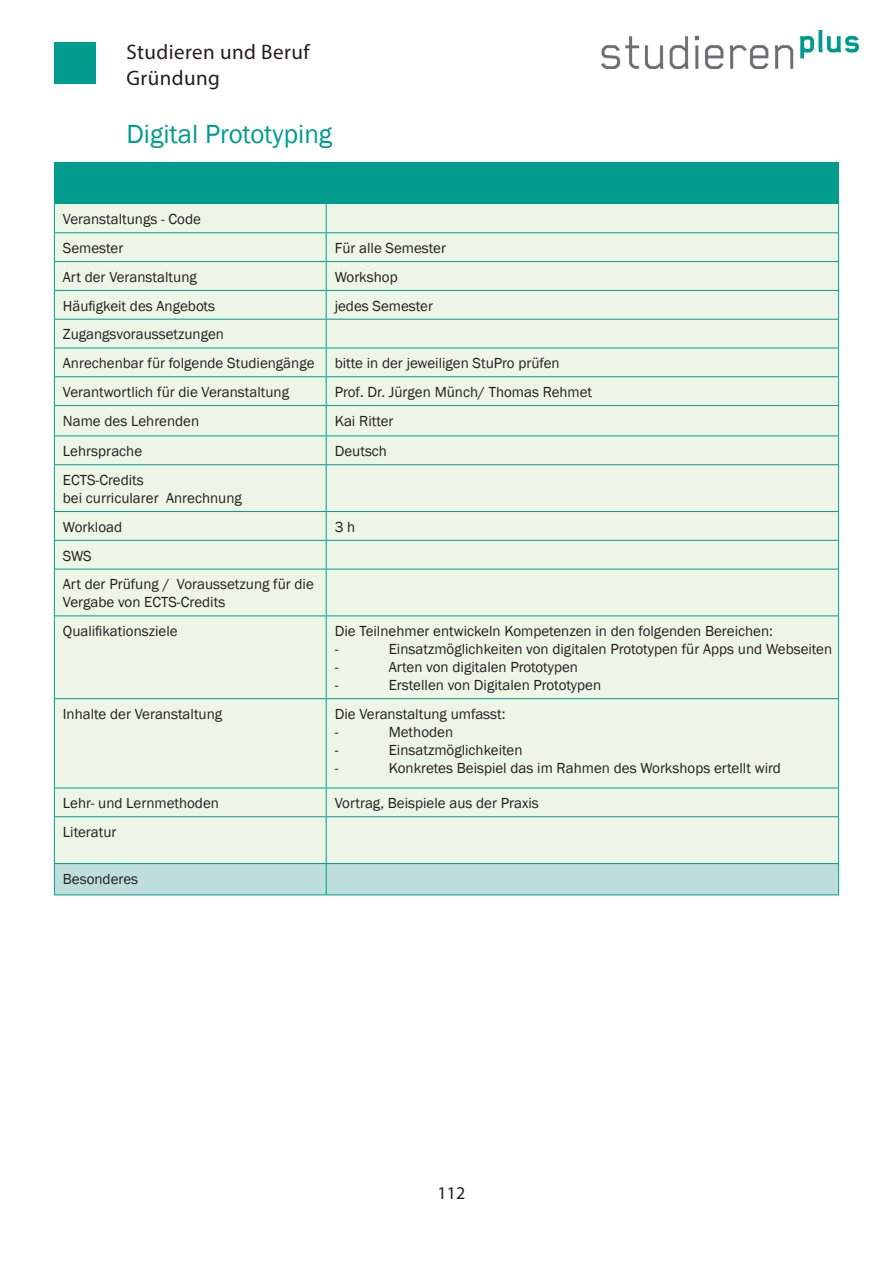
<style>
.page{position:relative;width:893px;height:1263px;background:#fff}
.page>*{position:absolute;margin:0;border:0;box-sizing:border-box;transform-origin:0 0}
.Überschrift_3{font:27px "Franklin Gothic";color:#009c8e}
.t1{font:21px "Myriad Pro";letter-spacing:.02em;color:#231f20}
.t2{font:18px "Myriad Pro";color:#231f20}
.Tabellentext{font:15px/18px "Franklin Gothic";color:#231f20}
</style>
<div class="page">
<img style="left:601px;top:30px;width:258px;height:39px">
<div style="left:54px;top:43px;width:42px;height:41px;background:#009c8e"></div>
<div style="left:54px;top:163px;width:785px;height:41px;background:#009c8e"></div>
<div style="left:55px;top:204px;width:783px;height:659px;background:#ecf5e6"></div>
<div style="left:55px;top:864px;width:783px;height:30px;background:#bddedc"></div>
<hr style="left:54px;top:232px;width:272px;height:1px;background:#009c8e">
<hr style="left:54px;top:261px;width:272px;height:1px;background:#009c8e">
<hr style="left:326px;top:232px;width:513px;height:1px;background:#009c8e">
<hr style="left:326px;top:261px;width:513px;height:1px;background:#009c8e">
<hr style="left:54px;top:290px;width:272px;height:1px;background:#009c8e">
<hr style="left:326px;top:290px;width:513px;height:1px;background:#009c8e">
<hr style="left:54px;top:319px;width:272px;height:1px;background:#009c8e">
<hr style="left:326px;top:319px;width:513px;height:1px;background:#009c8e">
<hr style="left:54px;top:348px;width:272px;height:1px;background:#009c8e">
<hr style="left:326px;top:348px;width:513px;height:1px;background:#009c8e">
<hr style="left:54px;top:376px;width:272px;height:1px;background:#009c8e">
<svg style="left:54px;top:204px;width:1px;height:201px"></svg>
<hr style="left:326px;top:376px;width:513px;height:1px;background:#009c8e">
<svg style="left:326px;top:204px;width:1px;height:201px"></svg>
<svg style="left:838px;top:204px;width:1px;height:201px"></svg>
<hr style="left:54px;top:405px;width:272px;height:1px;background:#009c8e">
<hr style="left:54px;top:406px;width:1px;height:30px;background:#009c8e">
<hr style="left:326px;top:405px;width:513px;height:1px;background:#009c8e">
<hr style="left:326px;top:406px;width:1px;height:30px;background:#009c8e">
<hr style="left:838px;top:406px;width:1px;height:30px;background:#009c8e">
<hr style="left:54px;top:436px;width:272px;height:1px;background:#009c8e">
<svg style="left:54px;top:436px;width:1px;height:28px"></svg>
<hr style="left:326px;top:436px;width:513px;height:1px;background:#009c8e">
<svg style="left:326px;top:436px;width:1px;height:28px"></svg>
<svg style="left:838px;top:436px;width:1px;height:28px"></svg>
<hr style="left:54px;top:464px;width:272px;height:1px;background:#009c8e">
<hr style="left:54px;top:465px;width:1px;height:46px;background:#009c8e">
<hr style="left:326px;top:464px;width:513px;height:1px;background:#009c8e">
<hr style="left:326px;top:465px;width:1px;height:46px;background:#009c8e">
<hr style="left:838px;top:465px;width:1px;height:46px;background:#009c8e">
<hr style="left:54px;top:511px;width:272px;height:1px;background:#009c8e">
<hr style="left:326px;top:511px;width:513px;height:1px;background:#009c8e">
<hr style="left:54px;top:540px;width:272px;height:1px;background:#009c8e">
<svg style="left:54px;top:512px;width:1px;height:57px"></svg>
<hr style="left:326px;top:540px;width:513px;height:1px;background:#009c8e">
<svg style="left:326px;top:512px;width:1px;height:57px"></svg>
<svg style="left:838px;top:512px;width:1px;height:57px"></svg>
<hr style="left:54px;top:569px;width:272px;height:1px;background:#009c8e">
<hr style="left:54px;top:569px;width:1px;height:46px;background:#009c8e">
<hr style="left:326px;top:569px;width:513px;height:1px;background:#009c8e">
<hr style="left:326px;top:569px;width:1px;height:46px;background:#009c8e">
<hr style="left:838px;top:569px;width:1px;height:46px;background:#009c8e">
<hr style="left:54px;top:615px;width:272px;height:1px;background:#009c8e">
<hr style="left:54px;top:616px;width:1px;height:82px;background:#009c8e">
<hr style="left:326px;top:615px;width:513px;height:1px;background:#009c8e">
<hr style="left:326px;top:616px;width:1px;height:82px;background:#009c8e">
<hr style="left:838px;top:616px;width:1px;height:82px;background:#009c8e">
<hr style="left:54px;top:698px;width:272px;height:1px;background:#009c8e">
<hr style="left:54px;top:699px;width:1px;height:89px;background:#009c8e">
<svg style="left:54px;top:789px;width:1px;height:27px"></svg>
<hr style="left:54px;top:817px;width:1px;height:46px;background:#009c8e">
<hr style="left:54px;top:864px;width:1px;height:30px;background:#009c8e">
<hr style="left:326px;top:698px;width:513px;height:1px;background:#009c8e">
<hr style="left:326px;top:699px;width:1px;height:89px;background:#009c8e">
<hr style="left:838px;top:699px;width:1px;height:89px;background:#009c8e">
<svg style="left:326px;top:789px;width:1px;height:27px"></svg>
<svg style="left:838px;top:789px;width:1px;height:27px"></svg>
<hr style="left:326px;top:817px;width:1px;height:46px;background:#009c8e">
<hr style="left:326px;top:864px;width:1px;height:30px;background:#009c8e">
<hr style="left:54px;top:788px;width:272px;height:1px;background:#009c8e">
<hr style="left:54px;top:816px;width:272px;height:1px;background:#009c8e">
<hr style="left:326px;top:788px;width:513px;height:1px;background:#009c8e">
<hr style="left:838px;top:817px;width:1px;height:46px;background:#009c8e">
<hr style="left:838px;top:864px;width:1px;height:30px;background:#009c8e">
<hr style="left:326px;top:816px;width:513px;height:1px;background:#009c8e">
<hr style="left:54px;top:894px;width:272px;height:1px;background:#009c8e">
<hr style="left:326px;top:863px;width:513px;height:1px;background:#009c8e">
<hr style="left:326px;top:894px;width:513px;height:1px;background:#009c8e">
<hr style="left:54px;top:863px;width:272px;height:1px;background:#009c8e">
<p class="t1" style="left:126px;top:39px;width:185px">Studieren und Beruf</p>
<p class="t1" style="left:126px;top:65px;width:95px">Gründung</p>
<p class="Überschrift_3" style="left:126px;top:117px;width:207px">Digital Prototyping</p>
<p class="Tabellentext" style="left:63px;top:211px;width:140px">Veranstaltungs - Code</p>
<p class="Tabellentext" style="left:63px;top:239px;width:62px">Semester</p>
<p class="Tabellentext" style="left:335px;top:239px;width:113px">Für alle Semester</p>
<p class="Tabellentext" style="left:63px;top:268px;width:135px">Art der Veranstaltung</p>
<p class="Tabellentext" style="left:335px;top:268px;width:64px">Workshop</p>
<p class="Tabellentext" style="left:63px;top:297px;width:154px">Häufigkeit des Angebots</p>
<p class="Tabellentext" style="left:335px;top:297px;width:100px">jedes Semester</p>
<p class="Tabellentext" style="left:63px;top:326px;width:163px">Zugangsvoraussetzungen</p>
<p class="Tabellentext" style="left:63px;top:355px;width:253px">Anrechenbar für folgende Studiengänge</p>
<p class="Tabellentext" style="left:335px;top:355px;width:226px">bitte in der jeweiligen StuPro prüfen</p>
<p class="Tabellentext" style="left:63px;top:383px;width:228px">Verantwortlich für die Veranstaltung</p>
<p class="Tabellentext" style="left:335px;top:383px;width:259px">Prof. Dr. Jürgen Münch/ Thomas Rehmet</p>
<p class="Tabellentext" style="left:63px;top:412px;width:138px">Name des Lehrenden</p>
<p class="Tabellentext" style="left:335px;top:412px;width:60px">Kai Ritter</p>
<p class="Tabellentext" style="left:63px;top:443px;width:81px">Lehrsprache</p>
<p class="Tabellentext" style="left:335px;top:443px;width:54px">Deutsch</p>
<p class="Tabellentext" style="left:63px;top:471px;width:83px">ECTS-Credits</p>
<p class="Tabellentext" style="left:63px;top:489px;width:181px">bei curricularer Anrechnung</p>
<p class="Tabellentext" style="left:63px;top:518px;width:61px">Workload</p>
<p class="Tabellentext" style="left:335px;top:518px;width:22px">3 h</p>
<p class="Tabellentext" style="left:63px;top:547px;width:30px">SWS</p>
<p class="Tabellentext" style="left:63px;top:576px;width:253px">Art der Prüfung / Voraussetzung für die<br>Vergabe von ECTS-Credits</p>
<p class="Tabellentext" style="left:63px;top:622px;width:116px">Qualifikationsziele</p>
<p class="Tabellentext" style="left:335px;top:622px;width:440px">Die Teilnehmer entwickeln Kompetenzen in den folgenden Bereichen:</p>
<p class="Tabellentext" style="left:335px;top:640px;width:5px">-</p>
<p class="Tabellentext" style="left:389px;top:640px;width:445px">Einsatzmöglichkeiten von digitalen Prototypen für Apps und Webseiten</p>
<p class="Tabellentext" style="left:335px;top:658px;width:5px">-</p>
<p class="Tabellentext" style="left:389px;top:658px;width:191px">Arten von digitalen Prototypen</p>
<p class="Tabellentext" style="left:335px;top:676px;width:5px">-</p>
<p class="Tabellentext" style="left:389px;top:676px;width:214px">Erstellen von Digitalen Prototypen</p>
<p class="Tabellentext" style="left:63px;top:705px;width:161px">Inhalte der Veranstaltung</p>
<p class="Tabellentext" style="left:335px;top:705px;width:172px">Die Veranstaltung umfasst:</p>
<p class="Tabellentext" style="left:335px;top:723px;width:5px">-</p>
<p class="Tabellentext" style="left:389px;top:723px;width:66px">Methoden</p>
<p class="Tabellentext" style="left:335px;top:741px;width:5px">-</p>
<p class="Tabellentext" style="left:389px;top:741px;width:135px">Einsatzmöglichkeiten</p>
<p class="Tabellentext" style="left:335px;top:759px;width:5px">-</p>
<p class="Tabellentext" style="left:389px;top:759px;width:394px">Konkretes Beispiel das im Rahmen des Workshops ertellt wird</p>
<p class="Tabellentext" style="left:63px;top:794px;width:158px">Lehr- und Lernmethoden</p>
<p class="Tabellentext" style="left:335px;top:794px;width:206px">Vortrag, Beispiele aus der Praxis</p>
<p class="Tabellentext" style="left:63px;top:823px;width:55px">Literatur</p>
<p class="Tabellentext" style="left:63px;top:870px;width:77px">Besonderes</p>
<p class="t2" style="left:438px;top:1182px;width:29px">112</p>
</div>
